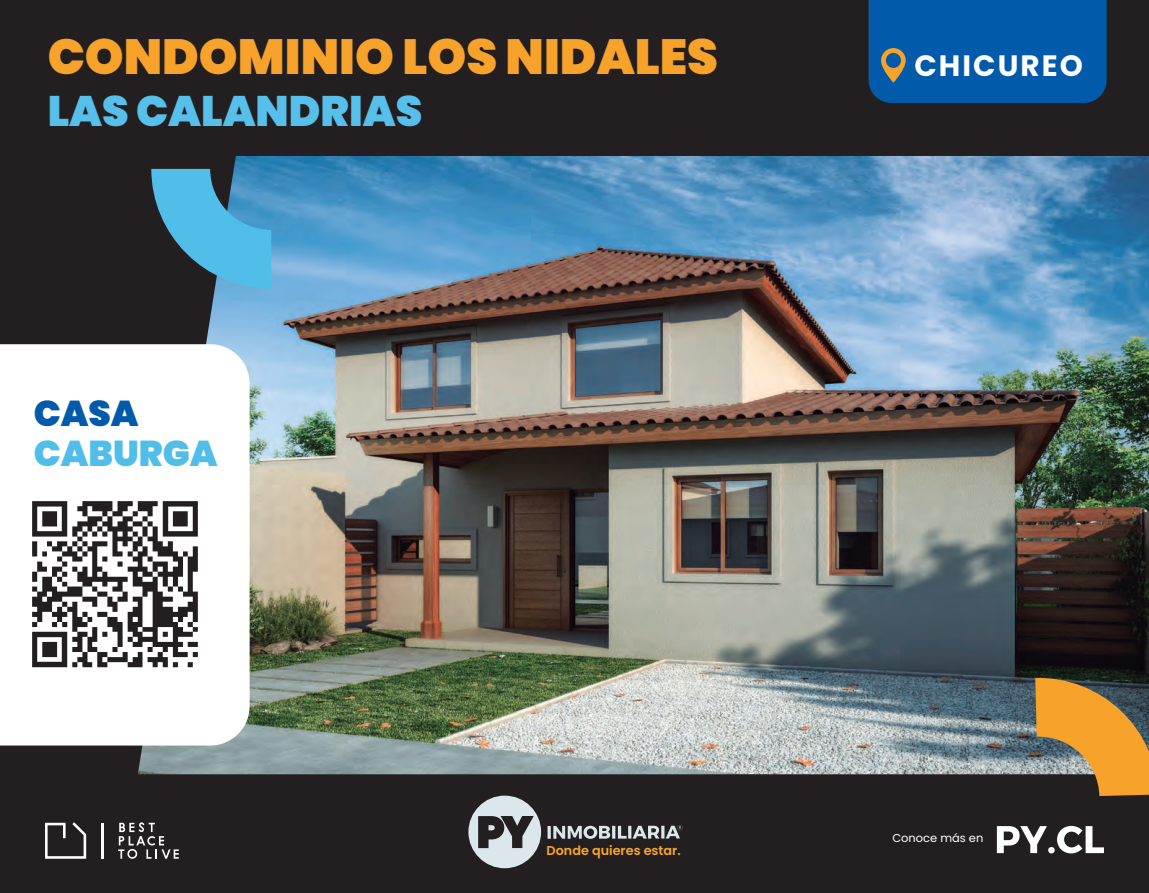
<style>
.page{position:relative;width:1149px;height:893px;background:#fff}
.page>*{position:absolute;margin:0;border:0;box-sizing:border-box;transform-origin:0 0}
.t1{font:900 49.35px "Poppins";color:#f7a22a}
.t2{font:900 42.6px "Poppins";color:#56bfea}
.t3{font:900 35.85px "Poppins";color:#51bde9}
.t4{font:900 35.85px "Poppins";color:#015aaa}
.t5{font:700 29.4px "Poppins";letter-spacing:.07em;color:#fff}
.t6{font:600 12.75px "Poppins";color:#f9a62b}
.t7{font:11.4px "Poppins";color:#fff}
</style>
<div class="page">
<div style="left:0;top:0;width:1148px;height:893px;background:#231f20"></div>
<img style="left:138px;top:156px;width:1010px;height:618px">
<svg style="left:1034px;top:676px;width:114px;height:120px;background:#ac7f3b"></svg>
<svg style="left:151px;top:169px;width:120px;height:120px"></svg>
<div style="left:0;top:344px;width:249px;height:401px;background:#fff"></div>
<svg style="left:996px;top:826px;width:50px;height:27px"></svg>
<svg style="left:1047px;top:847px;width:7px;height:6px"></svg>
<svg style="left:1057px;top:826px;width:46px;height:27px"></svg>
<hr style="left:101px;top:823px;width:3px;height:36px;background:#fff">
<svg style="left:45px;top:822px;width:41px;height:37px"></svg>
<svg style="left:118px;top:822px;width:61px;height:37px"></svg>
<img style="left:23px;top:492px;width:185px;height:185px">
<div style="left:868px;top:0;width:238px;height:103px;background:#015aaa"></div>
<svg style="left:547px;top:825px;width:135px;height:14px"></svg>
<svg style="left:468px;top:796px;width:73px;height:72px"></svg>
<p class="t1" style="left:48px;top:28px;width:671px">CONDOMINIO LOS NIDALES</p>
<p class="t2" style="left:48px;top:87px;width:376px">LAS CALANDRIAS</p>
<p class="t4" style="left:34px;top:392px;width:106px">CASA</p>
<p class="t3" style="left:34px;top:432px;width:185px">CABURGA</p>
<p class="t6" style="left:546px;top:843px;width:136px">Donde quieres estar.</p>
<p class="t5" style="left:914px;top:48px;width:170px">CHICUREO</p>
<p class="t7" style="left:892px;top:831px;width:92px">Conoce más en</p>
</div>
